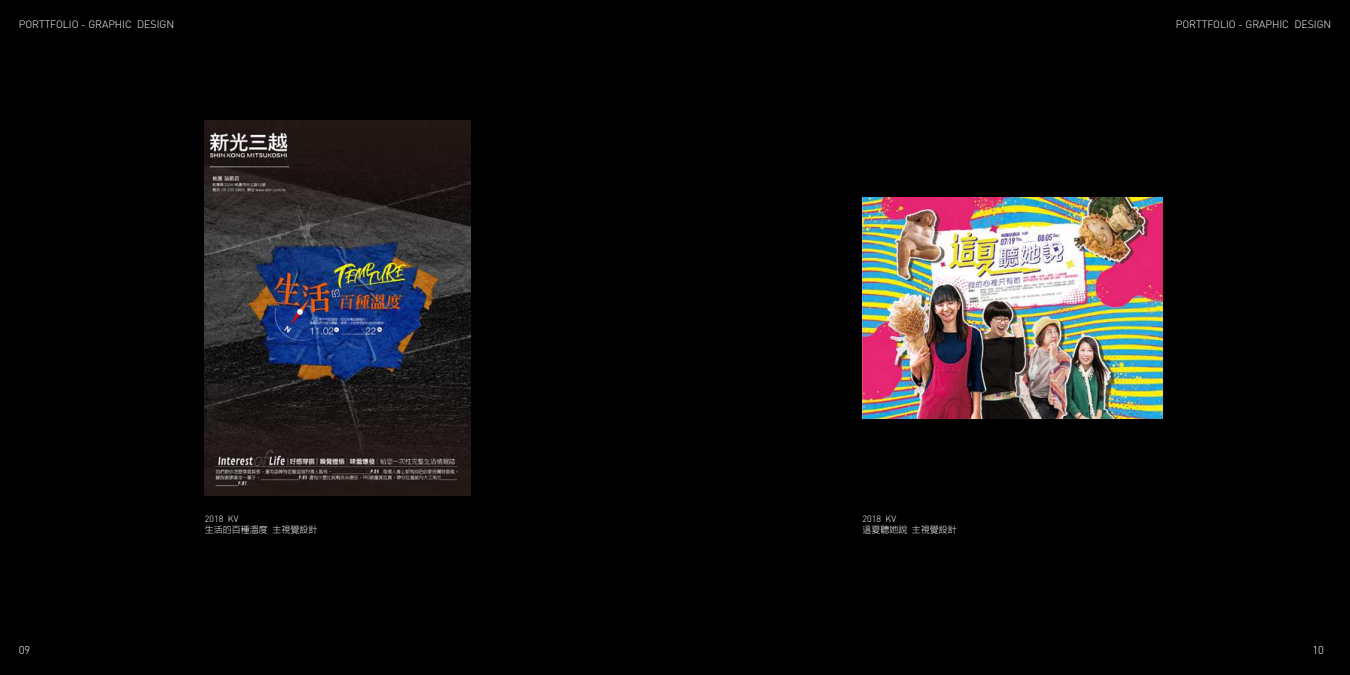
<style>
.page{position:relative;width:1350px;height:675px;background:#000}
.page>*{position:absolute;margin:0;border:0;box-sizing:border-box;transform-origin:0 0}
.t1{font:300 11.25px "DIN";color:#fff}
.t2{font:300 10.5px "DIN";color:#fff}
.t3{font:300 9px "AR Hei B5";color:#fff}
.t4{font:300 9px "DIN";color:#fff}
</style>
<div class="page">
<img style="left:205px;top:120px;width:265px;height:375px">
<img style="left:862px;top:197px;width:300px;height:221px">
<p class="t2" style="left:19px;top:18px;width:157px">PORTTFOLIO - GRAPHIC DESIGN</p>
<p class="t2" style="left:1176px;top:18px;width:157px">PORTTFOLIO - GRAPHIC DESIGN</p>
<p class="t4" style="left:205px;top:513px;width:35px">2018 KV</p>
<p class="t3" style="left:205px;top:525px;width:114px">生活的百種溫度 主視覺設計</p>
<p class="t4" style="left:862px;top:513px;width:35px">2018 KV</p>
<p class="t3" style="left:862px;top:525px;width:96px">這夏聽她說 主視覺設計</p>
<p class="t1" style="left:19px;top:643px;width:13px">09</p>
<p class="t1" style="left:1312px;top:643px;width:13px">10</p>
</div>
